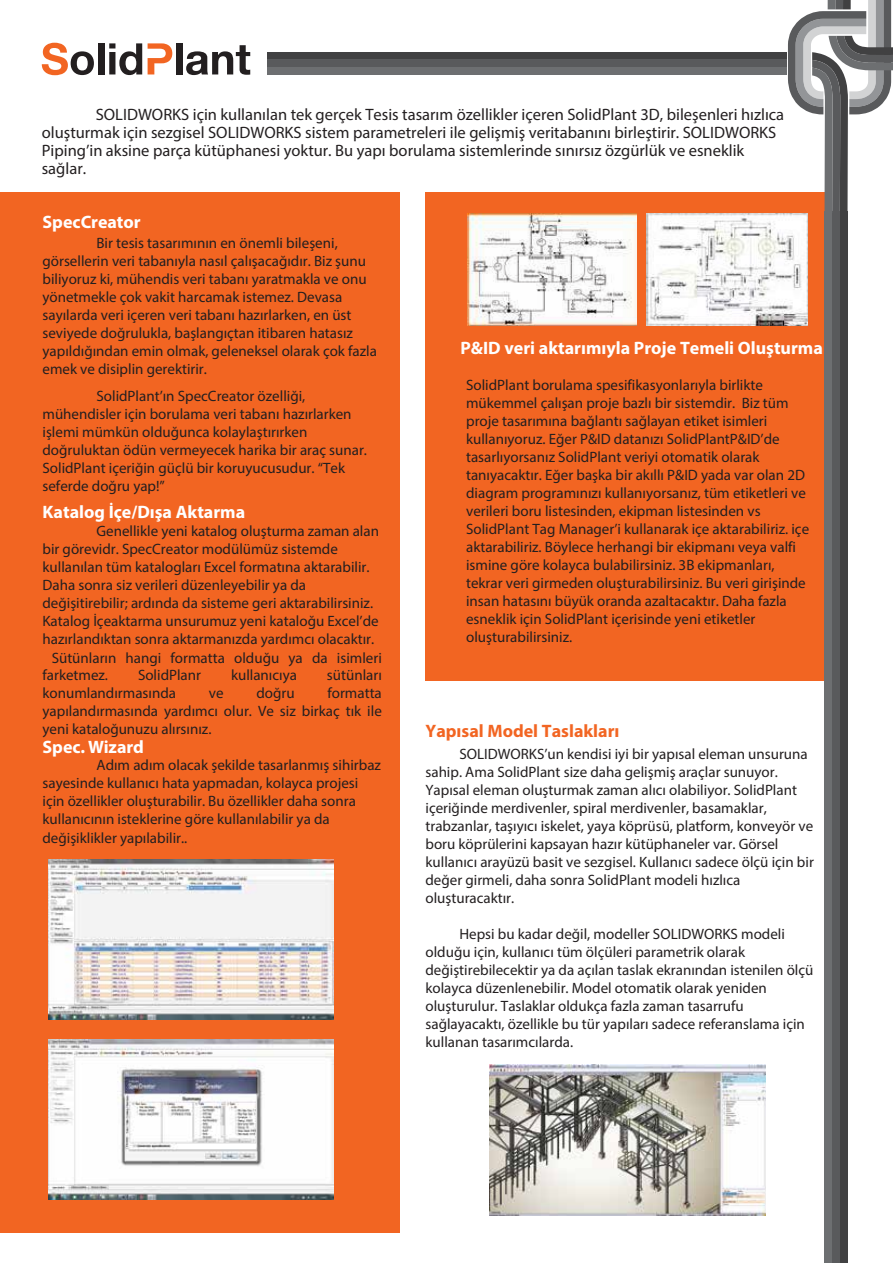
<style>
.page{position:relative;width:893px;height:1263px;background:#fff}
.page>*{position:absolute;margin:0;border:0;box-sizing:border-box;transform-origin:0 0}
.t1{font:700 18px "Myriad Pro";color:#fff}
.t2{font:700 18px "Myriad Pro";color:#f26522}
.t3{font:16.5px/18px "Myriad Pro";color:#231f20}
.t4{font:15px/18px "Myriad Pro";color:#231f20}
</style>
<div class="page">
<div style="left:0;top:192px;width:399px;height:1040px;background:#f26522"></div>
<div style="left:425px;top:192px;width:399px;height:488px;background:#f26522"></div>
<svg style="left:42px;top:43px;width:52px;height:32px"></svg>
<div style="left:98px;top:43px;width:6px;height:31px;background:#231f20"></div>
<svg style="left:109px;top:43px;width:33px;height:32px"></svg>
<svg style="left:148px;top:43px;width:24px;height:31px"></svg>
<div style="left:176px;top:43px;width:6px;height:31px;background:#231f20"></div>
<svg style="left:186px;top:45px;width:64px;height:30px"></svg>
<div style="left:268px;top:52px;width:519px;height:8px;background:#414142"></div>
<div style="left:268px;top:60px;width:519px;height:7px;background:#595a5c"></div>
<div style="left:268px;top:67px;width:519px;height:8px;background:#6d6f71"></div>
<div style="left:840px;top:211px;width:7px;height:1052px;background:#414142"></div>
<div style="left:832px;top:211px;width:8px;height:1052px;background:#595a5c"></div>
<div style="left:824px;top:211px;width:8px;height:1052px;background:#6d6f71"></div>
<svg style="left:788px;top:0;width:105px;height:213px"></svg>
<div style="left:843px;top:0;width:8px;height:9px;background:#414142"></div>
<img style="left:489px;top:1065px;width:276px;height:151px">
<img style="left:467px;top:213px;width:169px;height:112px">
<img style="left:646px;top:213px;width:162px;height:112px">
<img style="left:49px;top:859px;width:284px;height:160px">
<img style="left:49px;top:1039px;width:284px;height:160px">
<p class="t3" style="left:42px;top:106px;width:744px;text-indent:54px">SOLIDWORKS için kullanılan tek gerçek Tesis tasarım özellikler içeren SolidPlant 3D, bileşenleri hızlıca oluşturmak için sezgisel SOLIDWORKS sistem parametreleri ile gelişmiş veritabanını birleştirir. SOLIDWORKS Piping’in aksine parça kütüphanesi yoktur. Bu yapı borulama sistemlerinde sınırsız özgürlük ve esneklik sağlar.</p>
<p class="t1" style="left:43px;top:210px;width:100px">SpecCreator</p>
<p class="t4" style="left:43px;top:234px;width:336px;text-indent:54px">Bir tesis tasarımının en önemli bileşeni, görsellerin veri tabanıyla nasıl çalışacağıdır. Biz şunu biliyoruz ki, mühendis veri tabanı yaratmakla ve onu yönetmekle çok vakit harcamak istemez. Devasa sayılarda veri içeren veri tabanı hazırlarken, en üst seviyede doğrulukla, başlangıçtan itibaren hatasız yapıldığından emin olmak, geleneksel olarak çok fazla emek ve disiplin gerektirir.</p>
<p class="t4" style="left:43px;top:387px;width:326px;text-indent:54px">SolidPlant’ın SpecCreator özelliği, mühendisler için borulama veri tabanı hazırlarken işlemi mümkün olduğunca kolaylaştırırken doğruluktan ödün vermeyecek harika bir araç sunar.<br>SolidPlant içeriğin güçlü bir koruyucusudur. “Tek seferde doğru yap!”</p>
<p class="t1" style="left:43px;top:500px;width:204px">Katalog İçe/Dışa Aktarma</p>
<p class="t4" style="left:97px;top:522px;width:284px">Genellikle yeni katalog oluşturma zaman alan</p>
<p class="t4" style="left:43px;top:540px;width:297px">bir görevidr. SpecCreator modülümüz sistemde</p>
<p class="t4" style="left:43px;top:558px;width:329px">kullanılan tüm katalogları Excel formatına aktarabilir.</p>
<p class="t4" style="left:43px;top:576px;width:265px">Daha sonra siz verileri düzenleyebilir ya da</p>
<p class="t4" style="left:43px;top:594px;width:332px">değişitirebilir; ardında da sisteme geri aktarabilirsiniz.</p>
<p class="t4" style="left:43px;top:612px;width:338px">Katalog İçeaktarma unsurumuz yeni kataloğu Excel’de</p>
<p class="t4" style="left:43px;top:630px;width:333px">hazırlandıktan sonra aktarmanızda yardımcı olacaktır.</p>
<p class="t4" style="left:52px;top:648px;width:332px">Sütünların hangi formatta olduğu ya da isimleri</p>
<p class="t4" style="left:43px;top:666px;width:67px">farketmez.</p>
<p class="t4" style="left:138px;top:666px;width:65px">SolidPlanr</p>
<p class="t4" style="left:231px;top:666px;width:67px">kullanıcıya</p>
<p class="t4" style="left:327px;top:666px;width:56px">sütünları</p>
<p class="t4" style="left:43px;top:684px;width:135px">konumlandırmasında</p>
<p class="t4" style="left:209px;top:684px;width:16px">ve</p>
<p class="t4" style="left:256px;top:684px;width:40px">doğru</p>
<p class="t4" style="left:43px;top:684px;width:341px;text-align:justify;text-indent:285px">formatta yapılandırmasında yardımcı olur. Ve siz birkaç tık ile yeni kataloğunuzu alırsınız.</p>
<p class="t1" style="left:43px;top:735px;width:103px">Spec. Wizard</p>
<p class="t4" style="left:43px;top:756px;width:340px;text-indent:54px">Adım adım olacak şekilde tasarlanmış sihirbaz sayesinde kullanıcı hata yapmadan, kolayca projesi için özellikler oluşturabilir. Bu özellikler daha sonra kullanıcının isteklerine göre kullanılabilir ya da değişiklikler yapılabilir..</p>
<p class="t1" style="left:460px;top:336px;width:364px">P&amp;ID veri aktarımıyla Proje Temeli Oluşturma</p>
<p class="t4" style="left:466px;top:376px;width:345px">SolidPlant borulama spesifikasyonlarıyla birlikte mükemmel çalışan proje bazlı bir sistemdir. Biz tüm proje tasarımına bağlantı sağlayan etiket isimleri kullanıyoruz. Eğer P&amp;ID datanızı SolidPlantP&amp;ID’de tasarlıyorsanız SolidPlant veriyi otomatik olarak tanıyacaktır. Eğer başka bir akıllı P&amp;ID yada var olan 2D diagram programınızı kullanıyorsanız, tüm etiketleri ve verileri boru listesinden, ekipman listesinden vs SolidPlant Tag Manager’i kullanarak içe aktarabiliriz. içe aktarabiliriz. Böylece herhangi bir ekipmanı veya valfi ismine göre kolayca bulabilirsiniz. 3B ekipmanları, tekrar veri girmeden oluşturabilirsiniz. Bu veri girişinde insan hatasını büyük oranda azaltacaktır. Daha fazla esneklik için SolidPlant içerisinde yeni etiketler oluşturabilirsiniz.</p>
<p class="t2" style="left:425px;top:720px;width:196px">Yapısal Model Taslakları</p>
<p class="t4" style="left:425px;top:744px;width:390px;text-indent:34px">SOLIDWORKS’un kendisi iyi bir yapısal eleman unsuruna sahip. Ama SolidPlant size daha gelişmiş araçlar sunuyor.<br>Yapısal eleman oluşturmak zaman alıcı olabiliyor. SolidPlant içeriğinde merdivenler, spiral merdivenler, basamaklar, trabzanlar, taşıyıcı iskelet, yaya köprüsü, platform, konveyör ve boru köprülerini kapsayan hazır kütüphaneler var. Görsel kullanıcı arayüzü basit ve sezgisel. Kullanıcı sadece ölçü için bir değer girmeli, daha sonra SolidPlant modeli hızlıca oluşturacaktır.</p>
<p class="t4" style="left:425px;top:924px;width:389px;text-indent:34px">Hepsi bu kadar değil, modeller SOLIDWORKS modeli olduğu için, kullanıcı tüm ölçüleri parametrik olarak değiştirebilecektir ya da açılan taslak ekranından istenilen ölçü kolayca düzenlenebilir. Model otomatik olarak yeniden oluşturulur. Taslaklar oldukça fazla zaman tasarrufu sağlayacaktı, özellikle bu tür yapıları sadece referanslama için kullanan tasarımcılarda.</p>
</div>
